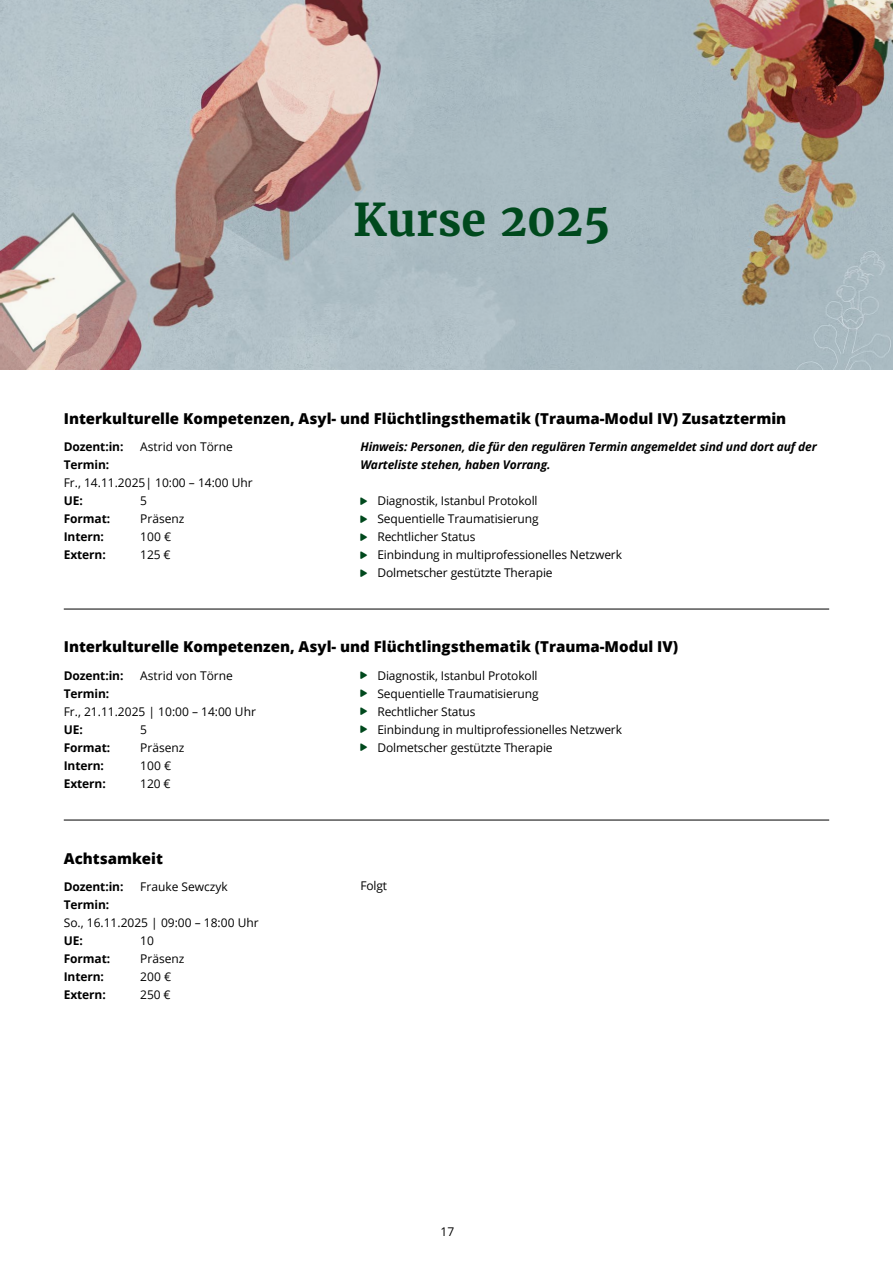
<style>
.page{position:relative;width:893px;height:1263px;background:#fff}
.page>*{position:absolute;margin:0;border:0;box-sizing:border-box;transform-origin:0 0}
.t1{font:700 45px "Merriweather";color:#00491d}
.t2{font:800 15px "Open Sans";color:#000}
.t3{font:12px "Open Sans";letter-spacing:-.01em;color:#000}
.t4{font:700 12px "Open Sans";letter-spacing:-.01em;color:#000}
.t5{font:italic 700 12px/18px "Open Sans";letter-spacing:-.01em;color:#000}
.s1{color:#00491d}
</style>
<div class="page">
<img style="left:0;top:0;width:893px;height:370px">
<hr style="left:64px;top:820px;width:765px;height:1px;background:#000">
<hr style="left:64px;top:609px;width:765px;height:1px;background:#000">
<h1 class="t1" style="left:353px;top:191px;width:259px">Kurse 2025</h1>
<p class="t2" style="left:64px;top:407px;width:724px">Interkulturelle Kompetenzen, Asyl- und Flüchtlingsthematik (Trauma-Modul IV) Zusatztermin</p>
<p class="t5" style="left:360px;top:438px;width:458px">Hinweis: Personen, die für den regulären Termin angemeldet sind und dort auf der<br>Warteliste stehen, haben Vorrang.</p>
<p class="t3" style="left:360px;top:493px;width:179px"><span class="s1">●</span> Diagnostik, Istanbul Protokoll</p>
<p class="t3" style="left:360px;top:511px;width:180px"><span class="s1">●</span> Sequentielle Traumatisierung</p>
<p class="t3" style="left:360px;top:529px;width:117px"><span class="s1">●</span> Rechtlicher Status</p>
<p class="t3" style="left:360px;top:547px;width:263px"><span class="s1">●</span> Einbindung in multiprofessionelles Netzwerk</p>
<p class="t3" style="left:360px;top:565px;width:194px"><span class="s1">●</span> Dolmetscher gestützte Therapie</p>
<p class="t4" style="left:64px;top:439px;width:61px">Dozent:in:</p>
<p class="t3" style="left:140px;top:439px;width:94px">Astrid von Törne</p>
<p class="t4" style="left:64px;top:457px;width:47px">Termin:</p>
<p class="t3" style="left:64px;top:475px;width:191px">Fr., 14.11.2025| 10:00 – 14:00 Uhr</p>
<p class="t4" style="left:64px;top:493px;width:20px">UE:</p>
<p class="t3" style="left:140px;top:493px;width:8px">5</p>
<p class="t4" style="left:64px;top:511px;width:48px">Format:</p>
<p class="t3" style="left:140px;top:511px;width:46px">Präsenz</p>
<p class="t4" style="left:64px;top:529px;width:42px">Intern:</p>
<p class="t3" style="left:140px;top:529px;width:32px">100 €</p>
<p class="t4" style="left:64px;top:547px;width:43px">Extern:</p>
<p class="t3" style="left:140px;top:547px;width:32px">125 €</p>
<p class="t2" style="left:64px;top:635px;width:616px">Interkulturelle Kompetenzen, Asyl- und Flüchtlingsthematik (Trauma-Modul IV)</p>
<p class="t3" style="left:360px;top:667px;width:179px"><span class="s1">●</span> Diagnostik, Istanbul Protokoll</p>
<p class="t3" style="left:360px;top:685px;width:180px"><span class="s1">●</span> Sequentielle Traumatisierung</p>
<p class="t3" style="left:360px;top:703px;width:117px"><span class="s1">●</span> Rechtlicher Status</p>
<p class="t3" style="left:360px;top:721px;width:263px"><span class="s1">●</span> Einbindung in multiprofessionelles Netzwerk</p>
<p class="t3" style="left:360px;top:739px;width:194px"><span class="s1">●</span> Dolmetscher gestützte Therapie</p>
<p class="t4" style="left:64px;top:667px;width:61px">Dozent:in:</p>
<p class="t3" style="left:140px;top:667px;width:94px">Astrid von Törne</p>
<p class="t4" style="left:64px;top:685px;width:47px">Termin:</p>
<p class="t3" style="left:64px;top:703px;width:194px">Fr., 21.11.2025 | 10:00 – 14:00 Uhr</p>
<p class="t4" style="left:64px;top:721px;width:20px">UE:</p>
<p class="t3" style="left:140px;top:721px;width:8px">5</p>
<p class="t4" style="left:64px;top:739px;width:48px">Format:</p>
<p class="t3" style="left:140px;top:739px;width:46px">Präsenz</p>
<p class="t4" style="left:64px;top:757px;width:42px">Intern:</p>
<p class="t3" style="left:140px;top:757px;width:32px">100 €</p>
<p class="t4" style="left:64px;top:775px;width:43px">Extern:</p>
<p class="t3" style="left:140px;top:775px;width:32px">120 €</p>
<p class="t2" style="left:64px;top:847px;width:101px">Achtsamkeit</p>
<p class="t4" style="left:64px;top:878px;width:61px">Dozent:in:</p>
<p class="t3" style="left:140px;top:879px;width:89px">Frauke Sewczyk</p>
<p class="t3" style="left:360px;top:877px;width:28px">Folgt</p>
<p class="t4" style="left:64px;top:896px;width:47px">Termin:</p>
<p class="t3" style="left:64px;top:915px;width:196px">So., 16.11.2025 | 09:00 – 18:00 Uhr</p>
<p class="t4" style="left:64px;top:932px;width:20px">UE:</p>
<p class="t3" style="left:140px;top:933px;width:15px">10</p>
<p class="t4" style="left:64px;top:950px;width:48px">Format:</p>
<p class="t3" style="left:140px;top:951px;width:46px">Präsenz</p>
<p class="t4" style="left:64px;top:968px;width:42px">Intern:</p>
<p class="t3" style="left:140px;top:969px;width:32px">200 €</p>
<p class="t4" style="left:64px;top:986px;width:43px">Extern:</p>
<p class="t3" style="left:140px;top:987px;width:32px">250 €</p>
<p class="t3" style="left:441px;top:1223px;width:15px">17</p>
</div>
